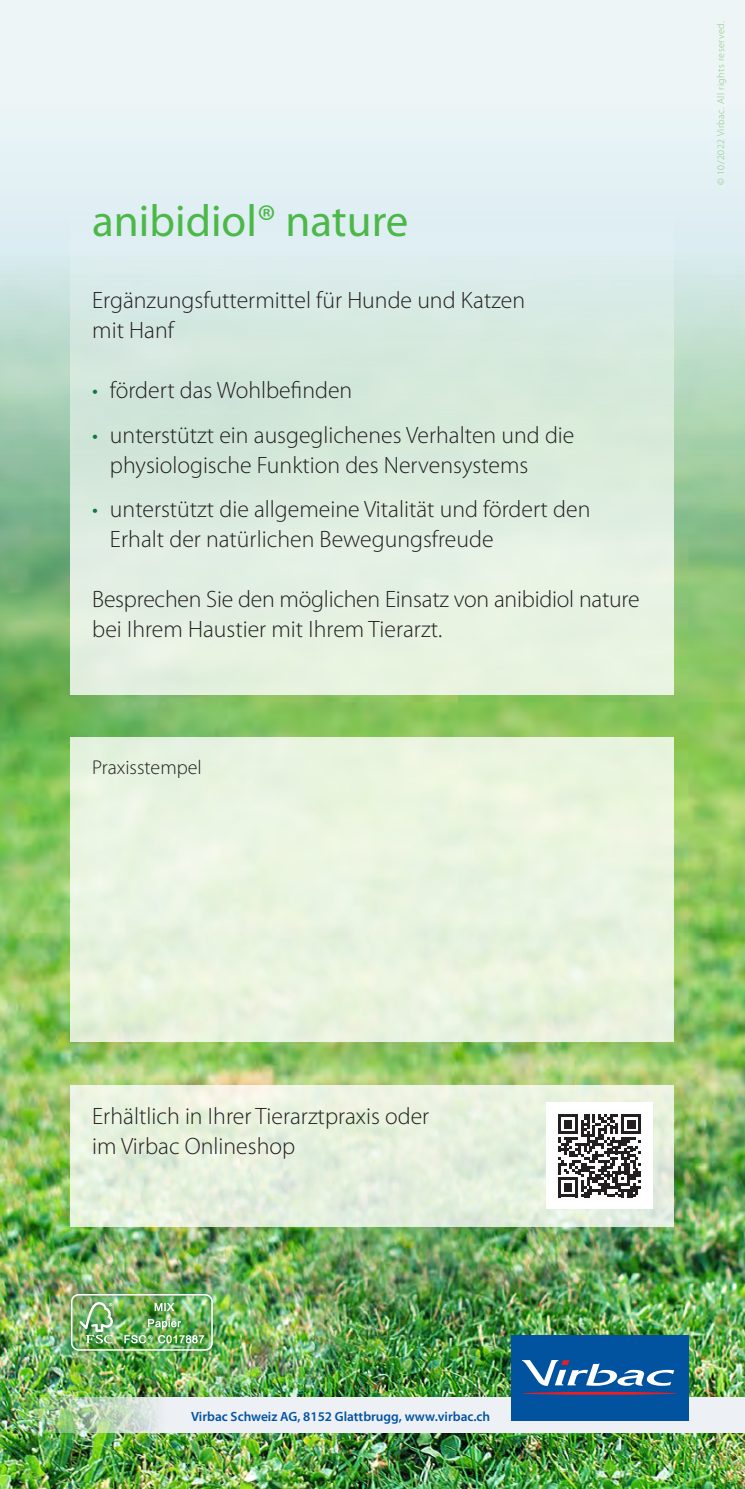
<style>
.page{position:relative;width:745px;height:1489px;background:#fff}
.page>*{position:absolute;margin:0;border:0;box-sizing:border-box;transform-origin:0 0}
.t1{font:45px "Myriad Pro";color:#4cb848}
.t2{font:300 23.75px/30px "Myriad Pro";color:#231f20}
.t3{font:300 20px "Myriad Pro";color:#231f20}
.t4{font:600 13.5px "Myriad Pro";color:#0153a0}
.t5{font:300 10px "Myriad Pro";letter-spacing:.05em;color:#88c878}
.s1{color:#127640}
</style>
<div class="page">
<div style="left:0;top:0;width:744px;height:1488px;background:#ecf5f7"></div>
<img style="left:0;top:244px;width:744px;height:1244px">
<div style="left:71px;top:737px;width:602px;height:305px;background:#e9f4e0"></div>
<svg style="left:71px;top:1084px;width:602px;height:142px;background:#e6f0dd"></svg>
<div style="left:71px;top:191px;width:602px;height:503px;background:linear-gradient(to bottom,#d6e9ea,#e4f0dc)"></div>
<img style="left:7px;top:1396px;width:737px;height:35px">
<div style="left:510px;top:1334px;width:177px;height:86px;background:#0153a0"></div>
<hr style="left:521px;top:1391px;width:155px;height:3px;background:#ee1d23;border-radius:50%">
<svg style="left:522px;top:1360px;width:151px;height:26px"></svg>
<img style="left:65px;top:1288px;width:153px;height:68px">
<img style="left:71px;top:1293px;width:142px;height:57px">
<div style="left:546px;top:1102px;width:106px;height:106px;background:#fff"></div>
<svg style="left:558px;top:1114px;width:82px;height:83px"></svg>
<h1 class="t1" style="left:92px;top:193px;width:317px">anibidiol® nature</h1>
<p class="t2" style="left:92px;top:286px;width:434px">Ergänzungsfuttermittel für Hunde und Katzen mit Hanf</p>
<p class="t2" style="left:92px;top:376px;width:261px"><span class="s1">•</span> fördert das Wohlbefinden</p>
<p class="t2" style="left:110px;top:420px;width:465px;text-indent:-18px"><span class="s1">•</span> unterstützt ein ausgeglichenes Verhalten und die physiologische Funktion des Nervensystems</p>
<p class="t2" style="left:110px;top:494px;width:481px;text-indent:-18px"><span class="s1">•</span> unterstützt die allgemeine Vitalität und fördert den<br>Erhalt der natürlichen Bewegungsfreude</p>
<p class="t2" style="left:92px;top:584px;width:548px">Besprechen Sie den möglichen Einsatz von anibidiol nature bei Ihrem Haustier mit Ihrem Tierarzt.</p>
<p class="t3" style="left:92px;top:756px;width:111px">Praxisstempel</p>
<p class="t5" style="left:714px;top:185px;width:165px;rotate:-90deg">© 10/2022 Virbac. All rights reserved.</p>
<p class="t2" style="left:92px;top:1101px;width:338px">Erhältlich in Ihrer Tierarztpraxis oder im Virbac Onlineshop</p>
<p class="t4" style="left:191px;top:1409px;width:300px">Virbac Schweiz AG, 8152 Glattbrugg, www.virbac.ch</p>
</div>
